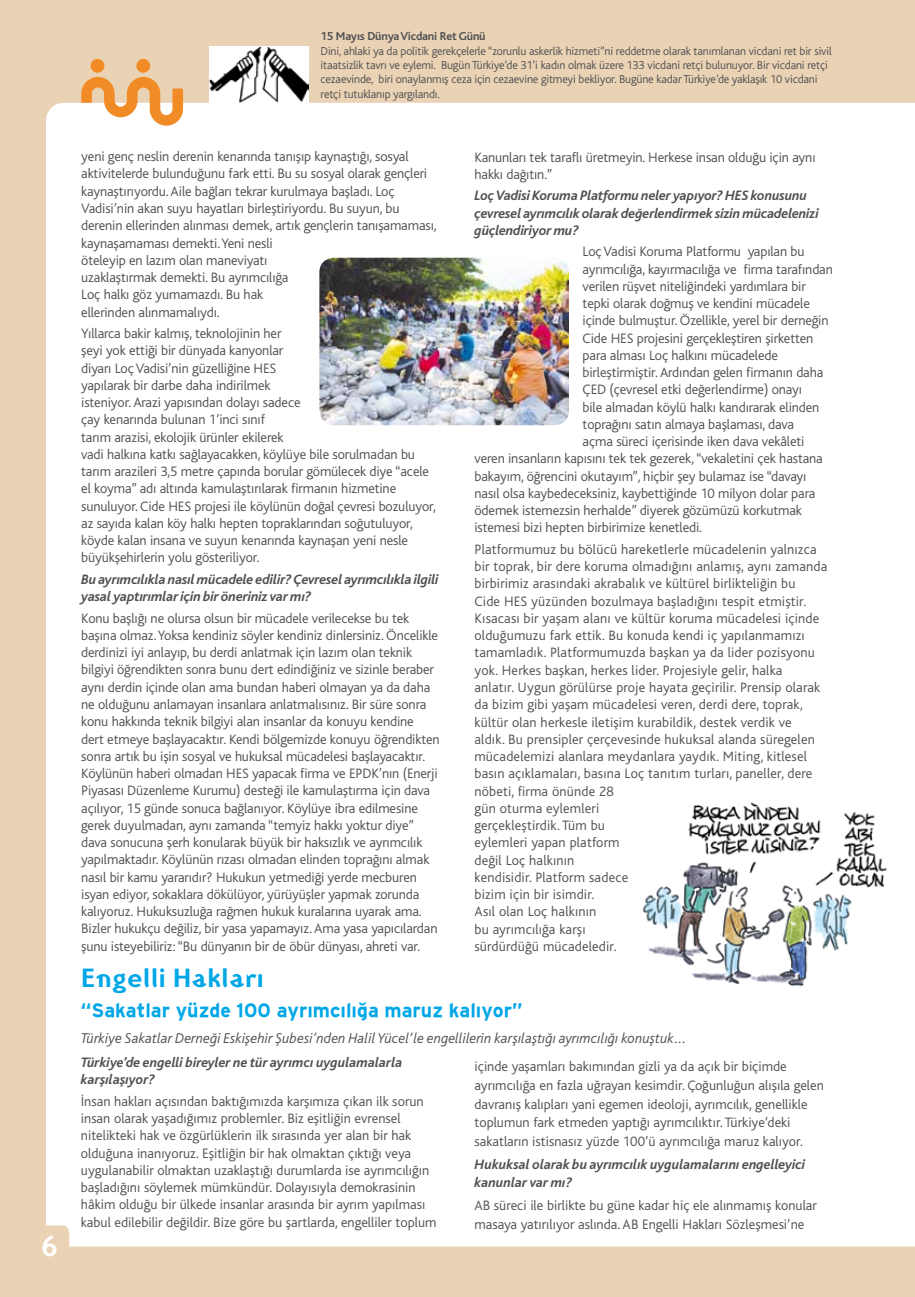
<style>
.page{position:relative;width:915px;height:1297px;background:#fff}
.page>*{position:absolute;margin:0;border:0;box-sizing:border-box;transform-origin:0 0}
.t1{font:700 31.5px "Ottomat";color:#fff}
.t2{font:700 27px "Ottomat";color:#00a7e7}
.t3{font:19.5px "Interstate T Bold";color:#00a7e7}
.t4{font:italic 300 14.85px "Bliss Turkish";color:#504f53}
.t5{font:300 14.25px/17.2px "Bliss Turkish";letter-spacing:-.01em;color:#504f53}
.t6{font:300 14.25px/17.2px "Bliss Turkish";letter-spacing:.01em;color:#504f53}
.t7{font:italic 700 14.25px/17.2px "Bliss Turkish";letter-spacing:-.01em;color:#504f53}
.t8{font:300 12px/14.4px "Bliss Turkish";letter-spacing:-.015em;color:#504f53}
.t9{font:700 12px "Bliss Turkish";letter-spacing:-.015em;color:#504f53}
</style>
<div class="page">
<hr style="left:914px;top:0;width:1px;height:1297px;background:#ead3b4">
<div style="left:0;top:0;width:914px;height:1297px;background:#ead3b4"></div>
<svg style="left:914px;top:103px;width:1px;height:1143px"></svg>
<div style="left:46px;top:103px;width:868px;height:1143px;background:#fff"></div>
<svg style="left:81px;top:77px;width:102px;height:49px"></svg>
<div style="left:90px;top:59px;width:14px;height:14px;background:#f08b26;border-radius:50%"></div>
<div style="left:136px;top:59px;width:14px;height:14px;background:#f08b26;border-radius:50%"></div>
<svg style="left:46px;top:1225px;width:23px;height:21px"></svg>
<img style="left:319px;top:258px;width:249px;height:167px">
<img style="left:628px;top:794px;width:270px;height:204px">
<img style="left:209px;top:47px;width:99px;height:56px">
<h1 class="t1" style="left:41px;top:1226px;width:19px">6</h1>
<p class="t9" style="left:320px;top:30px;width:166px">15 Mayıs Dünya Vicdani Ret Günü</p>
<p class="t8" style="left:320px;top:44px;width:512px">Dini, ahlaki ya da politik gerekçelerle “zorunlu askerlik hizmeti”ni reddetme olarak tanımlanan vicdani ret bir sivil itaatsizlik tavrı ve eylemi. Bugün Türkiye’de 31’i kadın olmak üzere 133 vicdani retçi bulunuyor. Bir vicdani retçi cezaevinde, biri onaylanmış ceza için cezaevine gitmeyi bekliyor. Bugüne kadar Türkiye’de yaklaşık 10 vicdani retçi tutuklanıp yargılandı.</p>
<p class="t5" style="left:81px;top:148px;width:357px">yeni genç neslin derenin kenarında tanışıp kaynaştığı, sosyal aktivitelerde bulunduğunu fark etti. Bu su sosyal olarak gençleri kaynaştırıyordu. Aile bağları tekrar kurulmaya başladı. Loç Vadisi’nin akan suyu hayatları birleştiriyordu. Bu suyun, bu derenin ellerinden alınması demek, artık gençlerin tanışamaması, kaynaşamaması demekti. Yeni nesli<br>öteleyip en lazım olan maneviyatı<br>uzaklaştırmak demekti. Bu ayrımcılığa<br>Loç halkı göz yumamazdı. Bu hak<br>ellerinden alınmamalıydı.</p>
<p class="t5" style="left:81px;top:325px;width:356px">Yıllarca bakir kalmış, teknolojinin her<br>şeyi yok ettiği bir dünyada kanyonlar<br>diyarı Loç Vadisi’nin güzelliğine HES<br>yapılarak bir darbe daha indirilmek<br>isteniyor. Arazi yapısından dolayı sadece<br>çay kenarında bulunan 1’inci sınıf<br>tarım arazisi, ekolojik ürünler ekilerek<br>vadi halkına katkı sağlayacakken, köylüye bile sorulmadan bu tarım arazileri 3,5 metre çapında borular gömülecek diye “acele el koyma” adı altında kamulaştırılarak firmanın hizmetine sunuluyor. Cide HES projesi ile köylünün doğal çevresi bozuluyor, az sayıda kalan köy halkı hepten topraklarından soğutuluyor, köyde kalan insana ve suyun kenarında kaynaşan yeni nesle büyükşehirlerin yolu gösteriliyor.</p>
<p class="t7" style="left:81px;top:571px;width:359px">Bu ayrımcılıkla nasıl mücadele edilir? Çevresel ayrımcılıkla ilgili yasal yaptırımlar için bir öneriniz var mı?</p>
<p class="t5" style="left:81px;top:610px;width:360px">Konu başlığı ne olursa olsun bir mücadele verilecekse bu tek başına olmaz. Yoksa kendiniz söyler kendiniz dinlersiniz. Öncelikle derdinizi iyi anlayıp, bu derdi anlatmak için lazım olan teknik bilgiyi öğrendikten sonra bunu dert edindiğiniz ve sizinle beraber aynı derdin içinde olan ama bundan haberi olmayan ya da daha ne olduğunu anlamayan insanlara anlatmalısınız. Bir süre sonra konu hakkında teknik bilgiyi alan insanlar da konuyu kendine dert etmeye başlayacaktır. Kendi bölgemizde konuyu öğrendikten sonra artık bu işin sosyal ve hukuksal mücadelesi başlayacaktır.<br>Köylünün haberi olmadan HES yapacak firma ve EPDK’nın (Enerji Piyasası Düzenleme Kurumu) desteği ile kamulaştırma için dava açılıyor, 15 günde sonuca bağlanıyor. Köylüye ibra edilmesine gerek duyulmadan, aynı zamanda “temyiz hakkı yoktur diye” dava sonucuna şerh konularak büyük bir haksızlık ve ayrımcılık yapılmaktadır. Köylünün rızası olmadan elinden toprağını almak nasıl bir kamu yararıdır? Hukukun yetmediği yerde mecburen isyan ediyor, sokaklara dökülüyor, yürüyüşler yapmak zorunda kalıyoruz. Hukuksuzluğa rağmen hukuk kuralarına uyarak ama.<br>Bizler hukukçu değiliz, bir yasa yapamayız. Ama yasa yapıcılardan şunu isteyebiliriz: “Bu dünyanın bir de öbür dünyası, ahreti var.</p>
<p class="t5" style="left:474px;top:148px;width:342px">Kanunları tek taraflı üretmeyin. Herkese insan olduğu için aynı hakkı dağıtın.”</p>
<p class="t7" style="left:474px;top:187px;width:345px">Loç Vadisi Koruma Platformu neler yapıyor? HES konusunu çevresel ayrımcılık olarak değerlendirmek sizin mücadelenizi güçlendiriyor mu?</p>
<p class="t5" style="left:582px;top:243px;width:223px">Loç Vadisi Koruma Platformu yapılan bu</p>
<p class="t5" style="left:582px;top:260px;width:252px">ayrımcılığa, kayırmacılığa ve firma tarafından</p>
<p class="t5" style="left:582px;top:278px;width:224px">verilen rüşvet niteliğindeki yardımlara bir</p>
<p class="t5" style="left:582px;top:295px;width:229px">tepki olarak doğmuş ve kendini mücadele</p>
<p class="t5" style="left:582px;top:312px;width:247px">içinde bulmuştur. Özellikle, yerel bir derneğin</p>
<p class="t5" style="left:582px;top:330px;width:232px">Cide HES projesini gerçekleştiren şirketten</p>
<p class="t5" style="left:582px;top:347px;width:197px">para alması Loç halkını mücadelede</p>
<p class="t5" style="left:582px;top:364px;width:242px">birleştirmiştir. Ardından gelen firmanın daha</p>
<p class="t5" style="left:582px;top:381px;width:221px">ÇED (çevresel etki değerlendirme) onayı</p>
<p class="t5" style="left:582px;top:399px;width:238px">bile almadan köylü halkı kandırarak elinden</p>
<p class="t5" style="left:582px;top:416px;width:213px">toprağını satın almaya başlaması, dava</p>
<p class="t5" style="left:582px;top:433px;width:223px">açma süreci içerisinde iken dava vekâleti</p>
<p class="t5" style="left:474px;top:450px;width:350px">veren insanların kapısını tek tek gezerek, “vekaletini çek hastana</p>
<p class="t5" style="left:474px;top:468px;width:333px">bakayım, öğrencini okutayım”, hiçbir şey bulamaz ise “davayı</p>
<p class="t5" style="left:474px;top:485px;width:342px">nasıl olsa kaybedeceksiniz, kaybettiğinde 10 milyon dolar para</p>
<p class="t5" style="left:474px;top:502px;width:329px">ödemek istemezsin herhalde” diyerek gözümüzü korkutmak</p>
<p class="t5" style="left:474px;top:519px;width:229px">istemesi bizi hepten birbirimize kenetledi.</p>
<p class="t6" style="left:474px;top:541px;width:354px">Platformumuz bu bölücü hareketlerle mücadelenin yalnızca bir toprak, bir dere koruma olmadığını anlamış, aynı zamanda birbirimiz arasındaki akrabalık ve kültürel birlikteliğin bu<br>Cide HES yüzünden bozulmaya başladığını tespit etmiştir.<br>Kısacası bir yaşam alanı ve kültür koruma mücadelesi içinde olduğumuzu fark ettik. Bu konuda kendi iç yapılanmamızı tamamladık. Platformumuzda başkan ya da lider pozisyonu yok. Herkes başkan, herkes lider. Projesiyle gelir, halka<br>anlatır. Uygun görülürse proje hayata geçirilir. Prensip olarak da bizim gibi yaşam mücadelesi veren, derdi dere, toprak, kültür olan herkesle iletişim kurabildik, destek verdik ve<br>aldık. Bu prensipler çerçevesinde hukuksal alanda süregelen mücadelemizi alanlara meydanlara yaydık. Miting, kitlesel basın açıklamaları, basına Loç tanıtım turları, paneller, dere nöbeti, firma önünde 28<br>gün oturma eylemleri<br>gerçekleştirdik. Tüm bu<br>eylemleri yapan platform<br>değil Loç halkının<br>kendisidir. Platform sadece<br>bizim için bir isimdir.<br>Asıl olan Loç halkının<br>bu ayrımcılığa karşı<br>sürdürdüğü mücadeledir.</p>
<h2 class="t2" style="left:81px;top:960px;width:185px">Engelli Hakları</h2>
<p class="t4" style="left:81px;top:1031px;width:607px">Türkiye Sakatlar Derneği Eskişehir Şubesi’nden Halil Yücel’le engellilerin karşılaştığı ayrımcılığı konuştuk…</p>
<h3 class="t3" style="left:81px;top:999px;width:443px">“Sakatlar yüzde 100 ayrımcılı¤a maruz kalıyor”</h3>
<p class="t7" style="left:81px;top:1054px;width:323px">Türkiye’de engelli bireyler ne tür ayrımcı uygulamalarla karşılaşıyor?</p>
<p class="t5" style="left:81px;top:1093px;width:357px">İnsan hakları açısından baktığımızda karşımıza çıkan ilk sorun insan olarak yaşadığımız problemler. Biz eşitliğin evrensel nitelikteki hak ve özgürlüklerin ilk sırasında yer alan bir hak olduğuna inanıyoruz. Eşitliğin bir hak olmaktan çıktığı veya uygulanabilir olmaktan uzaklaştığı durumlarda ise ayrımcılığın başladığını söylemek mümkündür. Dolayısıyla demokrasinin hâkim olduğu bir ülkede insanlar arasında bir ayrım yapılması kabul edilebilir değildir. Bize göre bu şartlarda, engelliler toplum</p>
<p class="t5" style="left:474px;top:1057px;width:351px;line-height:18.6px">içinde yaşamları bakımından gizli ya da açık bir biçimde ayrımcılığa en fazla uğrayan kesimdir. Çoğunluğun alışıla gelen davranış kalıpları yani egemen ideoloji, ayrımcılık, genellikle toplumun fark etmeden yaptığı ayrımcılıktır. Türkiye’deki sakatların istisnasız yüzde 100’ü ayrımcılığa maruz kalıyor.</p>
<p class="t7" style="left:474px;top:1155px;width:332px;line-height:18.6px">Hukuksal olarak bu ayrımcılık uygulamalarını engelleyici kanunlar var mı?</p>
<p class="t5" style="left:474px;top:1196px;width:344px;line-height:18.6px">AB süreci ile birlikte bu güne kadar hiç ele alınmamış konular masaya yatırılıyor aslında. AB Engelli Hakları Sözleşmesi’ne</p>
</div>
